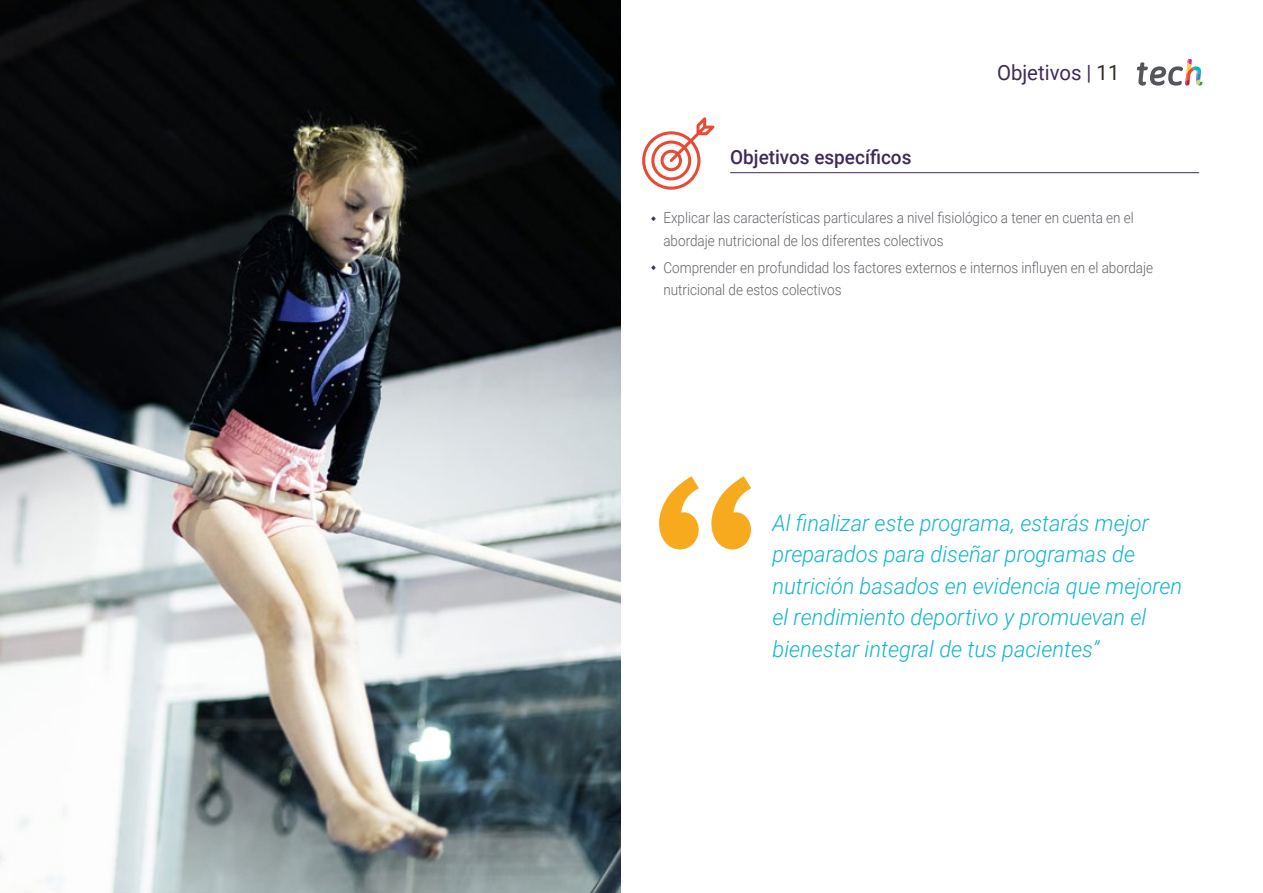
<style>
.page{position:relative;width:1263px;height:893px;background:#fff}
.page>*{position:absolute;margin:0;border:0;box-sizing:border-box;transform-origin:0 0}
.t1{font:italic 300 22.5px/31.5px "Roboto";color:#0fb6cf}
.t2{font:21px "Roboto";color:#3e2b56}
.t3{font:500 19.5px "Roboto";color:#3e2b56}
.t4{font:300 15px/22.5px "Roboto";color:#61646a;scale:.9 1}
.s1{color:#312e20}
</style>
<div class="page">
<hr style="left:730px;top:172px;width:469px;height:1px;background:#3e2b56">
<svg style="left:642px;top:117px;width:72px;height:73px"></svg>
<svg style="left:659px;top:476px;width:92px;height:73px"></svg>
<img style="left:0;top:0;width:621px;height:893px">
<svg style="left:1137px;top:59px;width:65px;height:27px"></svg>
<h3 class="t3" style="left:730px;top:144px;width:183px">Objetivos específicos</h3>
<h2 class="t2" style="left:997px;top:57px;width:124px">Objetivos | <span class="s1">11</span></h2>
<p class="t4" style="left:663px;top:206px;width:524px">Explicar las características particulares a nivel fisiológico a tener en cuenta en el abordaje nutricional de los diferentes colectivos</p>
<p class="t4" style="left:663px;top:255px;width:546px">Comprender en profundidad los factores externos e internos influyen en el abordaje nutricional de estos colectivos</p>
<h1 class="t1" style="left:772px;top:506px;width:411px">Al finalizar este programa, estarás mejor preparados para diseñar programas de nutrición basados en evidencia que mejoren el rendimiento deportivo y promuevan el bienestar integral de tus pacientes”</h1>
</div>
